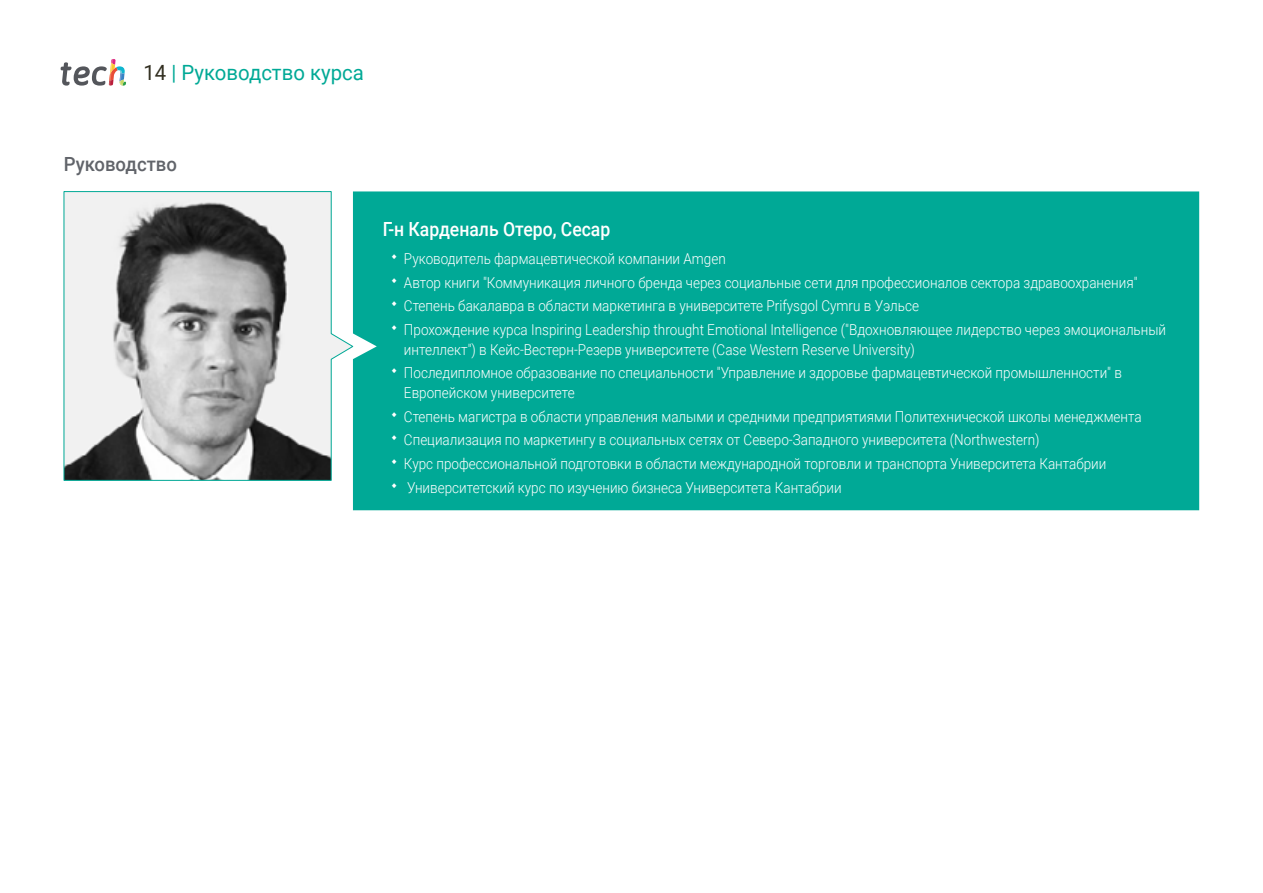
<style>
.page{position:relative;width:1263px;height:893px;background:#fff}
.page>*{position:absolute;margin:0;border:0;box-sizing:border-box;transform-origin:0 0}
.t1{font:21px "Roboto";color:#00a996}
.t2{font:500 19.5px "Roboto";color:#fff;scale:.9 1}
.t3{font:500 19.5px "Roboto";color:#61646a;scale:.95 1}
.t4{font:300 15px/23.7px "Roboto";color:#fff;scale:.9 1}
.s1{color:#312e20}
</style>
<div class="page">
<svg style="left:64px;top:191px;width:289px;height:290px"></svg>
<div style="left:353px;top:191px;width:846px;height:319px;background:#00a996"></div>
<svg style="left:61px;top:59px;width:65px;height:27px"></svg>
<svg style="left:392px;top:254px;width:5px;height:5px"></svg>
<svg style="left:392px;top:278px;width:5px;height:5px"></svg>
<svg style="left:392px;top:301px;width:5px;height:5px"></svg>
<svg style="left:392px;top:325px;width:5px;height:5px"></svg>
<svg style="left:392px;top:368px;width:5px;height:5px"></svg>
<svg style="left:392px;top:412px;width:5px;height:5px"></svg>
<svg style="left:392px;top:435px;width:5px;height:5px"></svg>
<svg style="left:392px;top:459px;width:5px;height:5px"></svg>
<svg style="left:392px;top:483px;width:5px;height:5px"></svg>
<h1 class="t1" style="left:144px;top:57px;width:222px"><span class="s1">14</span> | Руководство курса</h1>
<h2 class="t3" style="left:64px;top:151px;width:121px">Руководство</h2>
<h2 class="t2" style="left:383px;top:215px;width:254px">Г-н Карденаль Отеро, Сесар</h2>
<p class="t4" style="left:404px;top:246px;width:848px">Руководитель фармацевтической компании Amgen<br>Автор книги "Коммуникация личного бренда через социальные сети для профессионалов сектора здравоохранения" Степень бакалавра в области маркетинга в университете Prifysgol Cymru в Уэльсе<br>Прохождение курса Inspiring Leadership throught Emotional Intelligence ("Вдохновляющее лидерство через эмоциональный</p>
<p class="t4" style="left:404px;top:337px;width:799px">интеллект") в Кейс-Вестерн-Резерв университете (Case Western Reserve University)<br>Последипломное образование по специальности "Управление и здоровье фармацевтической промышленности" в</p>
<p class="t4" style="left:404px;top:380px;width:821px">Европейском университете<br>Степень магистра в области управления малыми и средними предприятиями Политехнической школы менеджмента Специализация по маркетингу в социальных сетях от Северо-Западного университета (Northwestern)<br>Курс профессиональной подготовки в области международной торговли и транспорта Университета Кантабрии Университетский курс по изучению бизнеса Университета Кантабрии</p>
</div>
